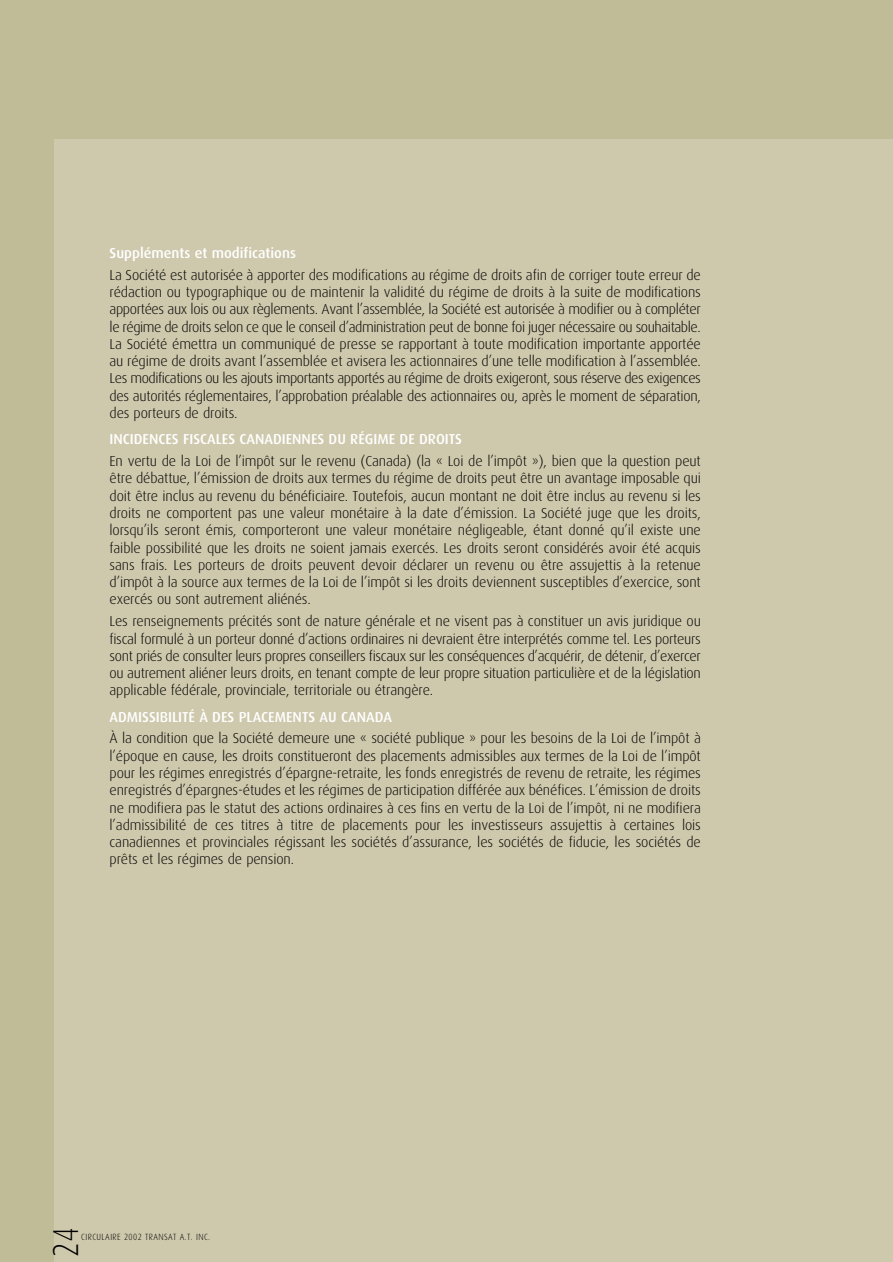
<style>
.page{position:relative;width:893px;height:1262px;background:#fff}
.page>*{position:absolute;margin:0;border:0;box-sizing:border-box;transform-origin:0 0}
.t1{font:300 36px "Dax";color:#000;scale:.8 1}
.t2{font:300 14.4px/17.2px "Dax";letter-spacing:-.01em;color:#000;text-align:justify}
.t3{font:500 14.4px "Dax";color:#fff}
.t4{font:300 9px "Dax";letter-spacing:.05em;color:#000;scale:.9 1}
</style>
<div class="page">
<div style="left:0;top:0;width:892px;height:1262px;background:#c0bc97"></div>
<div style="left:54px;top:140px;width:838px;height:1122px;background:#cec8ac"></div>
<p class="t3" style="left:110px;top:247px;width:188px">Suppléments et modifications</p>
<p class="t2" style="left:110px;top:267px;width:593px">La Société est autorisée à apporter des modifications au régime de droits afin de corriger toute erreur de rédaction ou typographique ou de maintenir la validité du régime de droits à la suite de modifications apportées aux lois ou aux règlements. Avant l’assemblée, la Société est autorisée à modifier ou à compléter le régime de droits selon ce que le conseil d’administration peut de bonne foi juger nécessaire ou souhaitable.<br>La Société émettra un communiqué de presse se rapportant à toute modification importante apportée au régime de droits avant l’assemblée et avisera les actionnaires d’une telle modification à l’assemblée.<br>Les modifications ou les ajouts importants apportés au régime de droits exigeront, sous réserve des exigences des autorités réglementaires, l’approbation préalable des actionnaires ou, après le moment de séparation, des porteurs de droits.</p>
<p class="t3" style="left:110px;top:433px;width:354px">INCIDENCES FISCALES CANADIENNES DU RÉGIME DE DROITS</p>
<p class="t2" style="left:110px;top:453px;width:593px">En vertu de la Loi de l’impôt sur le revenu (Canada) (la « Loi de l’impôt »), bien que la question peut être débattue, l’émission de droits aux termes du régime de droits peut être un avantage imposable qui doit être inclus au revenu du bénéficiaire. Toutefois, aucun montant ne doit être inclus au revenu si les droits ne comportent pas une valeur monétaire à la date d’émission. La Société juge que les droits, lorsqu’ils seront émis, comporteront une valeur monétaire négligeable, étant donné qu’il existe une faible possibilité que les droits ne soient jamais exercés. Les droits seront considérés avoir été acquis sans frais. Les porteurs de droits peuvent devoir déclarer un revenu ou être assujettis à la retenue d’impôt à la source aux termes de la Loi de l’impôt si les droits deviennent susceptibles d’exercice, sont exercés ou sont autrement aliénés.</p>
<p class="t2" style="left:110px;top:613px;width:593px">Les renseignements précités sont de nature générale et ne visent pas à constituer un avis juridique ou fiscal formulé à un porteur donné d’actions ordinaires ni devraient être interprétés comme tel. Les porteurs sont priés de consulter leurs propres conseillers fiscaux sur les conséquences d’acquérir, de détenir, d’exercer ou autrement aliéner leurs droits, en tenant compte de leur propre situation particulière et de la législation applicable fédérale, provinciale, territoriale ou étrangère.</p>
<p class="t3" style="left:110px;top:710px;width:284px">ADMISSIBILITÉ À DES PLACEMENTS AU CANADA</p>
<p class="t2" style="left:110px;top:731px;width:593px">À la condition que la Société demeure une « société publique » pour les besoins de la Loi de l’impôt à l’époque en cause, les droits constitueront des placements admissibles aux termes de la Loi de l’impôt pour les régimes enregistrés d’épargne-retraite, les fonds enregistrés de revenu de retraite, les régimes enregistrés d’épargnes-études et les régimes de participation différée aux bénéfices. L’émission de droits ne modifiera pas le statut des actions ordinaires à ces fins en vertu de la Loi de l’impôt, ni ne modifiera l’admissibilité de ces titres à titre de placements pour les investisseurs assujettis à certaines lois canadiennes et provinciales régissant les sociétés d’assurance, les sociétés de fiducie, les sociétés de prêts et les régimes de pension.</p>
<h1 class="t1" style="left:50px;top:1256px;width:38px;rotate:-90deg">24</h1>
<p class="t4" style="left:81px;top:1233px;width:145px">CIRCULAIRE 2002 TRANSAT A.T. INC.</p>
</div>
